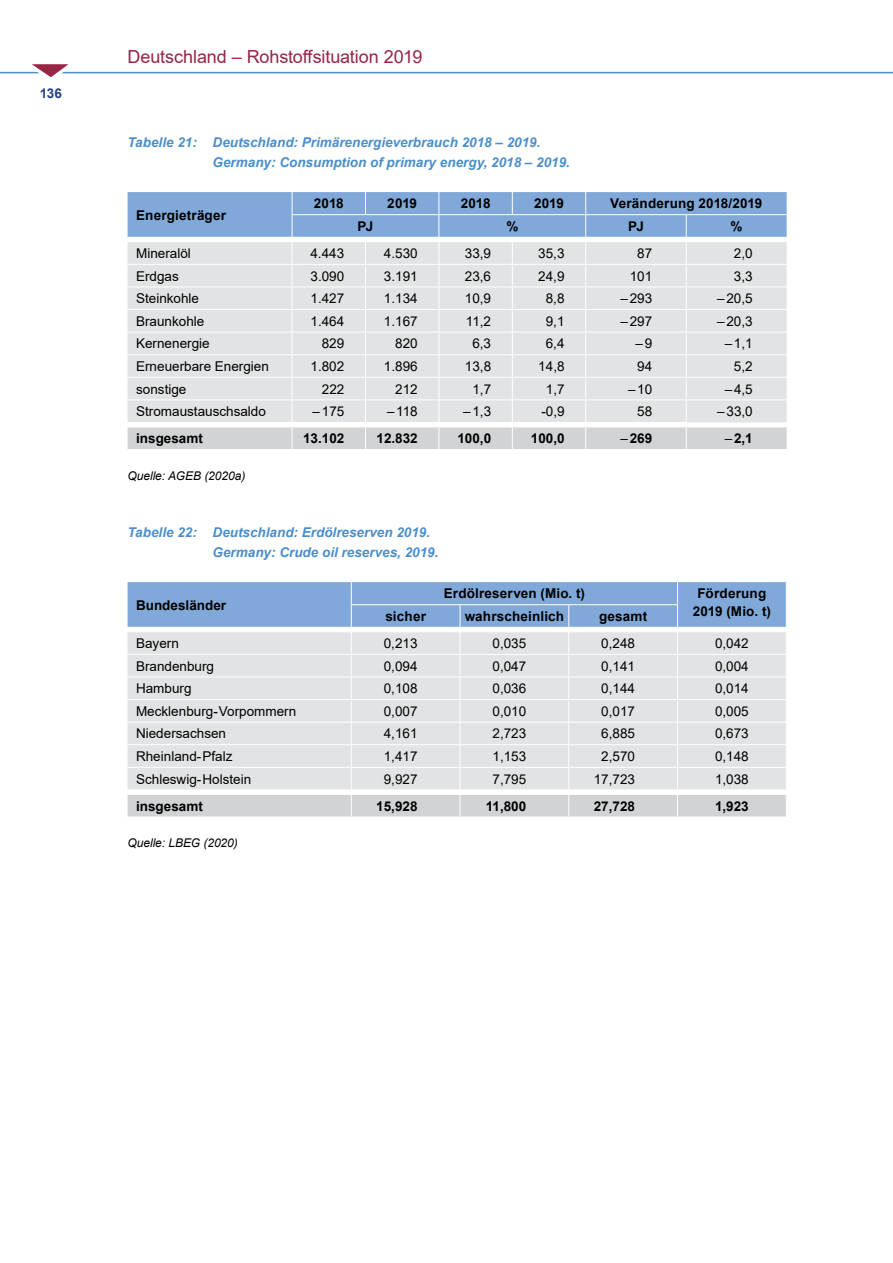
<style>
.page{position:relative;width:893px;height:1263px;background:#fff}
.page>*{position:absolute;margin:0;border:0;box-sizing:border-box;transform-origin:0 0}
.t1{font:18px "Arial";letter-spacing:-.005em;color:#972545}
.t2{font:13.5px "Arial";color:#000}
.t3{font:700 13.5px/18px "Arial";letter-spacing:.005em;color:#000;text-align:center}
.t4{font:italic 700 13.5px/19.5px "Arial";color:#4a8ecc}
.t5{font:700 13.5px "Arial";color:#274185}
.t6{font:italic 12px "Arial";letter-spacing:-.005em;color:#000}
.s1{font-weight:400}
</style>
<div class="page">
<hr style="left:0;top:72px;width:893px;height:1px;background:#4a8ecc">
<svg style="left:16px;top:64px;width:62px;height:13px"></svg>
<svg style="left:128px;top:192px;width:659px;height:257px"></svg>
<svg style="left:128px;top:582px;width:659px;height:235px"></svg>
<hr style="left:677px;top:627px;width:110px;height:1px;background:#fff">
<p class="t5" style="left:40px;top:83px;width:24px">136</p>
<h1 class="t1" style="left:128px;top:44px;width:296px">Deutschland – Rohstoffsituation 2019</h1>
<p class="t4" style="left:213px;top:133px;width:359px;text-indent:-85px">Tabelle 21: Deutschland: Primärenergieverbrauch 2018 – 2019.<br>Germany: Consumption of primary energy, 2018 – 2019.</p>
<p class="t3" style="left:136px;top:206px;width:92px">Energieträger</p>
<p class="t3" style="left:314px;top:195px;width:31px">2018</p>
<p class="t3" style="left:387px;top:195px;width:31px">2019</p>
<p class="t3" style="left:461px;top:195px;width:31px">2018</p>
<p class="t3" style="left:534px;top:195px;width:31px">2019</p>
<p class="t3" style="left:610px;top:195px;width:154px">Veränderung 2018/2019</p>
<p class="t3" style="left:358px;top:217px;width:17px">PJ</p>
<p class="t3" style="left:506px;top:217px;width:14px">%</p>
<p class="t3" style="left:628px;top:217px;width:17px">PJ</p>
<p class="t3" style="left:730px;top:217px;width:14px">%</p>
<p class="t2" style="left:136px;top:244px;width:56px">Mineralöl</p>
<p class="t2" style="left:310px;top:244px;width:35px">4.443</p>
<p class="t2" style="left:384px;top:244px;width:35px">4.530</p>
<p class="t2" style="left:465px;top:244px;width:28px">33,9</p>
<p class="t2" style="left:538px;top:244px;width:28px">35,3</p>
<p class="t2" style="left:637px;top:244px;width:17px">87</p>
<p class="t2" style="left:734px;top:244px;width:20px">2,0</p>
<p class="t2" style="left:136px;top:266px;width:44px">Erdgas</p>
<p class="t2" style="left:310px;top:266px;width:35px">3.090</p>
<p class="t2" style="left:384px;top:266px;width:35px">3.191</p>
<p class="t2" style="left:465px;top:266px;width:28px">23,6</p>
<p class="t2" style="left:538px;top:266px;width:28px">24,9</p>
<p class="t2" style="left:630px;top:266px;width:24px">101</p>
<p class="t2" style="left:734px;top:266px;width:20px">3,3</p>
<p class="t2" style="left:136px;top:289px;width:65px">Steinkohle</p>
<p class="t2" style="left:310px;top:289px;width:35px">1.427</p>
<p class="t2" style="left:384px;top:289px;width:35px">1.134</p>
<p class="t2" style="left:465px;top:289px;width:28px">10,9</p>
<p class="t2" style="left:546px;top:289px;width:20px">8,8</p>
<p class="t2" style="left:620px;top:289px;width:33px">–293</p>
<p class="t2" style="left:717px;top:289px;width:37px">–20,5</p>
<p class="t2" style="left:136px;top:312px;width:70px">Braunkohle</p>
<p class="t2" style="left:310px;top:312px;width:35px">1.464</p>
<p class="t2" style="left:384px;top:312px;width:35px">1.167</p>
<p class="t2" style="left:466px;top:312px;width:27px">11,2</p>
<p class="t2" style="left:546px;top:312px;width:20px">9,1</p>
<p class="t2" style="left:620px;top:312px;width:33px">–297</p>
<p class="t2" style="left:717px;top:312px;width:37px">–20,3</p>
<p class="t2" style="left:136px;top:334px;width:75px">Kernenergie</p>
<p class="t2" style="left:322px;top:334px;width:24px">829</p>
<p class="t2" style="left:395px;top:334px;width:24px">820</p>
<p class="t2" style="left:472px;top:334px;width:20px">6,3</p>
<p class="t2" style="left:546px;top:334px;width:20px">6,4</p>
<p class="t2" style="left:636px;top:334px;width:18px">–9</p>
<p class="t2" style="left:725px;top:334px;width:29px">–1,1</p>
<p class="t2" style="left:136px;top:357px;width:134px">Erneuerbare Energien</p>
<p class="t2" style="left:311px;top:357px;width:35px">1.802</p>
<p class="t2" style="left:384px;top:357px;width:35px">1.896</p>
<p class="t2" style="left:465px;top:357px;width:28px">13,8</p>
<p class="t2" style="left:538px;top:357px;width:28px">14,8</p>
<p class="t2" style="left:637px;top:357px;width:17px">94</p>
<p class="t2" style="left:734px;top:357px;width:20px">5,2</p>
<p class="t2" style="left:136px;top:379px;width:52px">sonstige</p>
<p class="t2" style="left:322px;top:379px;width:24px">222</p>
<p class="t2" style="left:395px;top:379px;width:24px">212</p>
<p class="t2" style="left:472px;top:379px;width:20px">1,7</p>
<p class="t2" style="left:546px;top:379px;width:20px">1,7</p>
<p class="t2" style="left:628px;top:379px;width:26px">–10</p>
<p class="t2" style="left:725px;top:379px;width:29px">–4,5</p>
<p class="t2" style="left:136px;top:402px;width:131px">Stromaustauschsaldo</p>
<p class="t2" style="left:313px;top:402px;width:33px">–175</p>
<p class="t2" style="left:387px;top:402px;width:32px">–118</p>
<p class="t2" style="left:463px;top:402px;width:29px">–1,3</p>
<p class="t2" style="left:541px;top:402px;width:25px">-0,9</p>
<p class="t2" style="left:637px;top:402px;width:17px">58</p>
<p class="t2" style="left:717px;top:402px;width:37px">–33,0</p>
<p class="t3" style="left:136px;top:430px;width:68px">insgesamt</p>
<p class="t3" style="left:303px;top:430px;width:43px">13.102</p>
<p class="t3" style="left:376px;top:430px;width:43px">12.832</p>
<p class="t3" style="left:457px;top:430px;width:35px">100,0</p>
<p class="t3" style="left:531px;top:430px;width:35px">100,0</p>
<p class="t3" style="left:621px;top:430px;width:33px"><span class="s1">–</span>269</p>
<p class="t3" style="left:725px;top:430px;width:29px"><span class="s1">–</span>2,1</p>
<p class="t6" style="left:128px;top:468px;width:119px">Quelle: AGEB (2020a)</p>
<p class="t4" style="left:213px;top:523px;width:227px;text-indent:-85px">Tabelle 22: Deutschland: Erdölreserven 2019.<br>Germany: Crude oil reserves, 2019.</p>
<p class="t3" style="left:136px;top:596px;width:92px">Bundesländer</p>
<p class="t3" style="left:444px;top:585px;width:143px">Erdölreserven (Mio. t)</p>
<p class="t3" style="left:693px;top:585px;width:80px">Förderung<br>2019 (Mio. t)</p>
<p class="t3" style="left:385px;top:607px;width:42px">sicher</p>
<p class="t3" style="left:465px;top:607px;width:101px">wahrscheinlich</p>
<p class="t3" style="left:599px;top:607px;width:50px">gesamt</p>
<p class="t2" style="left:136px;top:634px;width:44px">Bayern</p>
<p class="t2" style="left:384px;top:634px;width:35px">0,213</p>
<p class="t2" style="left:492px;top:634px;width:35px">0,035</p>
<p class="t2" style="left:601px;top:634px;width:35px">0,248</p>
<p class="t2" style="left:715px;top:634px;width:35px">0,042</p>
<p class="t2" style="left:136px;top:656px;width:80px">Brandenburg</p>
<p class="t2" style="left:384px;top:656px;width:35px">0,094</p>
<p class="t2" style="left:492px;top:656px;width:35px">0,047</p>
<p class="t2" style="left:601px;top:656px;width:35px">0,141</p>
<p class="t2" style="left:715px;top:656px;width:35px">0,004</p>
<p class="t2" style="left:136px;top:679px;width:57px">Hamburg</p>
<p class="t2" style="left:384px;top:679px;width:35px">0,108</p>
<p class="t2" style="left:492px;top:679px;width:35px">0,036</p>
<p class="t2" style="left:601px;top:679px;width:35px">0,144</p>
<p class="t2" style="left:715px;top:679px;width:35px">0,014</p>
<p class="t2" style="left:136px;top:702px;width:162px">Mecklenburg- Vorpommern</p>
<p class="t2" style="left:384px;top:702px;width:35px">0,007</p>
<p class="t2" style="left:492px;top:702px;width:35px">0,010</p>
<p class="t2" style="left:601px;top:702px;width:35px">0,017</p>
<p class="t2" style="left:715px;top:702px;width:35px">0,005</p>
<p class="t2" style="left:136px;top:724px;width:92px">Niedersachsen</p>
<p class="t2" style="left:384px;top:724px;width:35px">4,161</p>
<p class="t2" style="left:492px;top:724px;width:35px">2,723</p>
<p class="t2" style="left:601px;top:724px;width:35px">6,885</p>
<p class="t2" style="left:715px;top:724px;width:35px">0,673</p>
<p class="t2" style="left:136px;top:747px;width:98px">Rheinland- Pfalz</p>
<p class="t2" style="left:384px;top:747px;width:35px">1,417</p>
<p class="t2" style="left:492px;top:747px;width:35px">1,153</p>
<p class="t2" style="left:601px;top:747px;width:35px">2,570</p>
<p class="t2" style="left:715px;top:747px;width:35px">0,148</p>
<p class="t2" style="left:136px;top:769px;width:117px">Schleswig- Holstein</p>
<p class="t2" style="left:384px;top:769px;width:35px">9,927</p>
<p class="t2" style="left:492px;top:769px;width:35px">7,795</p>
<p class="t2" style="left:594px;top:769px;width:43px">17,723</p>
<p class="t2" style="left:715px;top:769px;width:35px">1,038</p>
<p class="t3" style="left:136px;top:797px;width:68px">insgesamt</p>
<p class="t3" style="left:376px;top:797px;width:43px">15,928</p>
<p class="t3" style="left:486px;top:797px;width:42px">11,800</p>
<p class="t3" style="left:594px;top:797px;width:43px">27,728</p>
<p class="t3" style="left:715px;top:797px;width:35px">1,923</p>
<p class="t6" style="left:128px;top:835px;width:112px">Quelle: LBEG (2020)</p>
</div>
